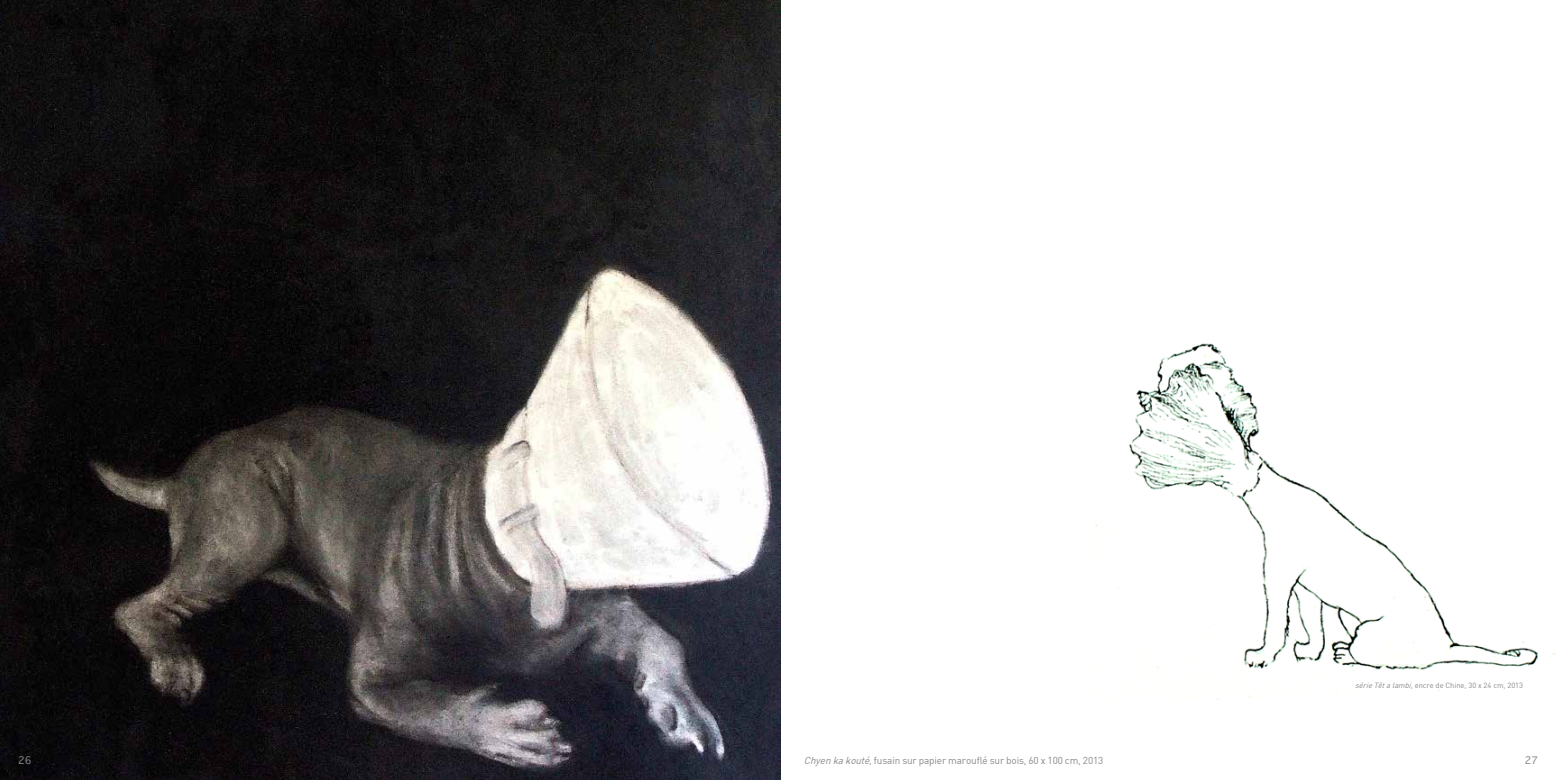
<style>
.page{position:relative;width:1560px;height:780px;background:#fff}
.page>*{position:absolute;margin:0;border:0;box-sizing:border-box;transform-origin:0 0}
.t1{font:10px "DIN";letter-spacing:-.01em;color:#87888a}
.t2{font:10px "Thonburi";color:#87888a}
.t3{font:7.5px "DIN";color:#87888a}
.s1{font-style:italic}
</style>
<div class="page">
<img style="left:0;top:0;width:780px;height:780px">
<img style="left:1079px;top:343px;width:477px;height:356px">
<p class="t3" style="left:1354px;top:680px;width:169px"><span class="s1">sérieTêtalambi,</span>encre de Chine, 30 x 24 cm, 2013</p>
<p class="t2" style="left:18px;top:751px;width:15px">26</p>
<p class="t2" style="left:1524px;top:752px;width:15px">27</p>
<p class="t1" style="left:803px;top:754px;width:301px"><span class="s1">Chyenkakouté,</span>fusain sur papier marouflé sur bois, 60 x 100 cm, 2013</p>
</div>
